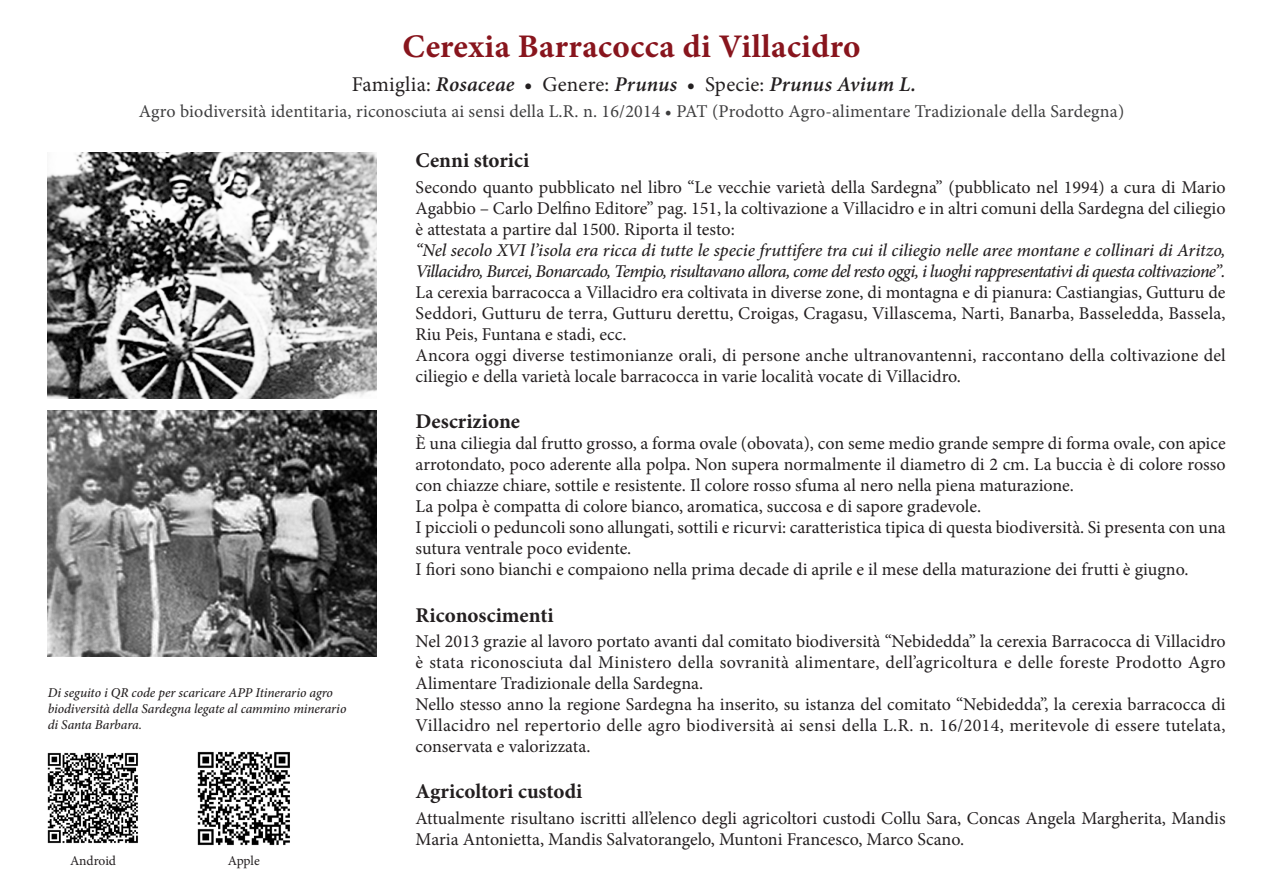
<style>
.page{position:relative;width:1263px;height:893px;background:#fff}
.page>*{position:absolute;margin:0;border:0;box-sizing:border-box;transform-origin:0 0}
.t1{font:700 33px "Minion Pro";letter-spacing:.01em;color:#88151d}
.t2{font:700 21px "Minion Pro";color:#231f20}
.t3{font:italic 600 21px "Minion Pro";letter-spacing:.005em;color:#231f20}
.t4{font:18px/21px "Minion Pro";color:#231f20;text-align:justify}
.t5{font:italic 500 18px/21px "Minion Pro";letter-spacing:-.03em;color:#231f20}
.t6{font:18px "Minion Pro";letter-spacing:.01em;color:#3e3e3f}
.t7{font:italic 500 13.5px "Minion Pro";letter-spacing:-.005em;color:#231f20}
.t8{font:13.5px "Minion Pro";letter-spacing:-.005em;color:#231f20}
.s1{font-weight:400;font-style:normal}
.s2{font-weight:700;font-style:normal}
</style>
<div class="page">
<img style="left:48px;top:152px;width:328px;height:247px">
<img style="left:48px;top:410px;width:328px;height:247px">
<img style="left:47px;top:752px;width:91px;height:92px">
<img style="left:197px;top:751px;width:93px;height:95px">
<p class="t1" style="left:402px;top:23px;width:460px">Cerexia Barracocca di Villacidro</p>
<p class="t3" style="left:352px;top:69px;width:566px"><span class="s1">Famiglia:</span> Rosaceae <span class="s2">•</span> <span class="s1">Genere:</span> Prunus <span class="s2">•</span> <span class="s1">Specie:</span> Prunus Avium L.</p>
<p class="t6" style="left:139px;top:99px;width:987px">Agro biodiversità identitaria, riconosciuta ai sensi della L.R. n. 16/2014 • PAT (Prodotto Agro-alimentare Tradizionale della Sardegna)</p>
<p class="t7" style="left:48px;top:683px;width:287px">Di seguito i QR code per scaricare APP Itinerario agro</p>
<p class="t7" style="left:48px;top:699px;width:300px">biodiversità della Sardegna legate al cammino minerario</p>
<p class="t7" style="left:48px;top:715px;width:96px">di Santa Barbara.</p>
<p class="t8" style="left:70px;top:851px;width:48px">Android</p>
<p class="t8" style="left:228px;top:851px;width:33px">Apple</p>
<p class="t2" style="left:416px;top:146px;width:115px">Cenni storici</p>
<p class="t4" style="left:416px;top:176px;width:811px">Secondo quanto pubblicato nel libro “Le vecchie varietà della Sardegna” (pubblicato nel 1994) a cura di Mario Agabbio – Carlo Delfino Editore” pag. 151, la coltivazione a Villacidro e in altri comuni della Sardegna del ciliegio è attestata a partire dal 1500. Riporta il testo:</p>
<p class="t5" style="left:416px;top:239px;width:811px">“Nel secolo XVI l’isola era ricca di tutte le specie fruttifere tra cui il ciliegio nelle aree montane e collinari di Aritzo,<br>Villacidro, Burcei, Bonarcado, Tempio, risultavano allora, come del resto oggi, i luoghi rappresentativi di questa coltivazione”.</p>
<p class="t4" style="left:416px;top:281px;width:811px">La cerexia barracocca a Villacidro era coltivata in diverse zone, di montagna e di pianura: Castiangias, Gutturu de Seddori, Gutturu de terra, Gutturu derettu, Croigas, Cragasu, Villascema, Narti, Banarba, Basseledda, Bassela, Riu Peis, Funtana e stadi, ecc.</p>
<p class="t4" style="left:416px;top:344px;width:812px">Ancora oggi diverse testimonianze orali, di persone anche ultranovantenni, raccontano della coltivazione del ciliegio e della varietà locale barracocca in varie località vocate di Villacidro.</p>
<p class="t2" style="left:416px;top:407px;width:106px">Descrizione</p>
<p class="t4" style="left:416px;top:433px;width:811px">È una ciliegia dal frutto grosso, a forma ovale (obovata), con seme medio grande sempre di forma ovale, con apice arrotondato, poco aderente alla polpa. Non supera normalmente il diametro di 2 cm. La buccia è di colore rosso con chiazze chiare, sottile e resistente. Il colore rosso sfuma al nero nella piena maturazione.</p>
<p class="t4" style="left:416px;top:496px;width:567px">La polpa è compatta di colore bianco, aromatica, succosa e di sapore gradevole.</p>
<p class="t4" style="left:416px;top:517px;width:812px">I piccioli o peduncoli sono allungati, sottili e ricurvi: caratteristica tipica di questa biodiversità. Si presenta con una sutura ventrale poco evidente.</p>
<p class="t4" style="left:416px;top:559px;width:774px">I fiori sono bianchi e compaiono nella prima decade di aprile e il mese della maturazione dei frutti è giugno.</p>
<p class="t2" style="left:416px;top:600px;width:139px">Riconoscimenti</p>
<p class="t4" style="left:416px;top:631px;width:812px">Nel 2013 grazie al lavoro portato avanti dal comitato biodiversità “Nebidedda” la cerexia Barracocca di Villacidro è stata riconosciuta dal Ministero della sovranità alimentare, dell’agricoltura e delle foreste Prodotto Agro Alimentare Tradizionale della Sardegna.</p>
<p class="t4" style="left:416px;top:694px;width:812px">Nello stesso anno la regione Sardegna ha inserito, su istanza del comitato “Nebidedda”, la cerexia barracocca di Villacidro nel repertorio delle agro biodiversità ai sensi della L.R. n. 16/2014, meritevole di essere tutelata, conservata e valorizzata.</p>
<p class="t2" style="left:416px;top:777px;width:168px">Agricoltori custodi</p>
<p class="t4" style="left:416px;top:807px;width:811px">Attualmente risultano iscritti all’elenco degli agricoltori custodi Collu Sara, Concas Angela Margherita, Mandis<br>Maria Antonietta, Mandis Salvatorangelo, Muntoni Francesco, Marco Scano.</p>
</div>
